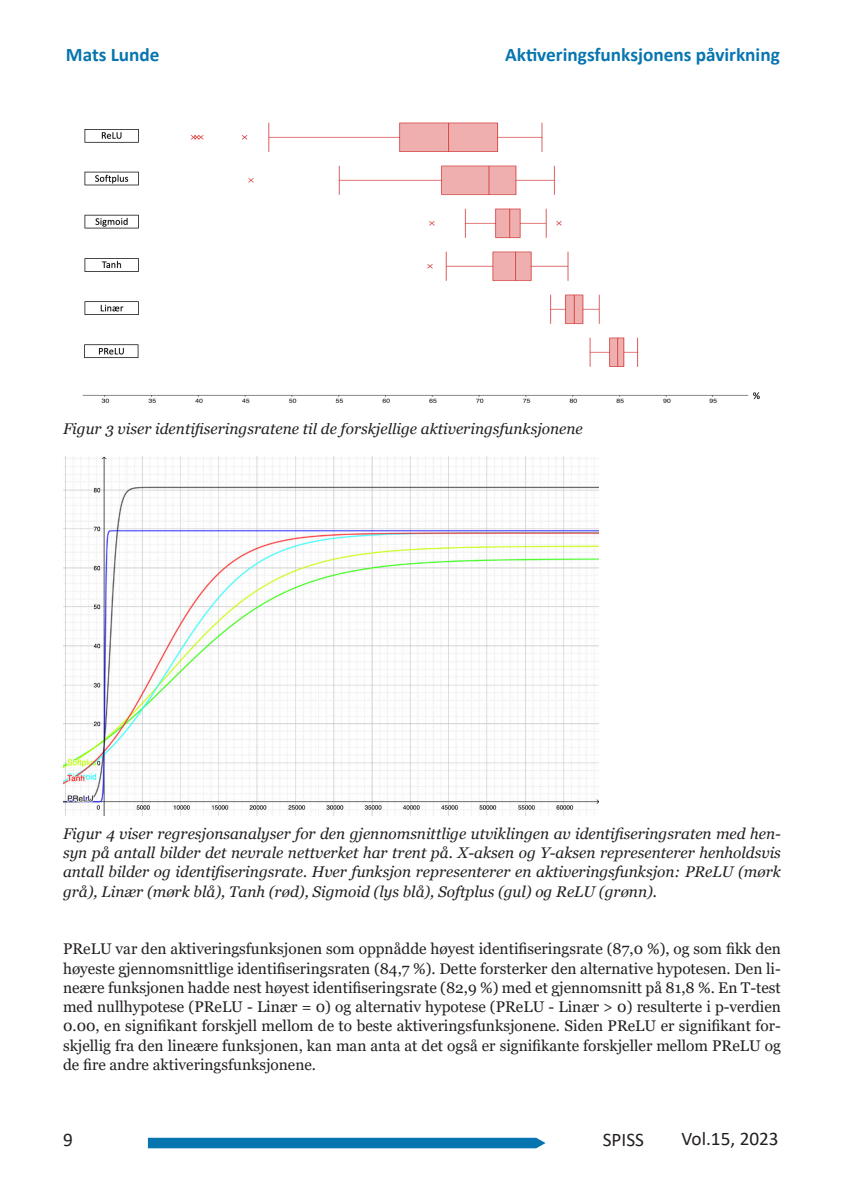
<style>
.page{position:relative;width:844px;height:1191px;background:#fff}
.page>*{position:absolute;margin:0;border:0;box-sizing:border-box;transform-origin:0 0}
.Topptekst{font:700 19.25px "Calibri";color:#0775af}
.t1{font:19.25px "Calibri";color:#231f20}
.Brødtekst_1{font:15.4px/19.2px "Georgia";color:#231f20;text-align:justify}
.Brødtekst_1-2{font:italic 15.4px/19.2px "Georgia";color:#231f20;text-align:justify}
</style>
<div class="page">
<svg style="left:148px;top:1137px;width:397px;height:11px;background:#1a7fb5"></svg>
<img style="left:82px;top:122px;width:678px;height:281px">
<img style="left:63px;top:456px;width:535px;height:359px">
<p class="Topptekst" style="left:66px;top:41px;width:95px">Mats Lunde</p>
<p class="Topptekst" style="left:505px;top:41px;width:276px">Aktiveringsfunksjonens påvirkning</p>
<p class="Brødtekst_1-2" style="left:63px;top:419px;width:521px">Figur 3 viser identifiseringsratene til de forskjellige aktiveringsfunksjonene</p>
<p class="Brødtekst_1-2" style="left:63px;top:824px;width:719px">Figur 4 viser regresjonsanalyser for den gjennomsnittlige utviklingen av identifiseringsraten med hen&shy;syn på antall bilder det nevrale nettverket har trent på. X-aksen og Y-aksen representerer henholdsvis antall bilder og identifiseringsrate. Hver funksjon representerer en aktiveringsfunksjon: PReLU (mørk grå), Linær (mørk blå), Tanh (rød), Sigmoid (lys blå), Softplus (gul) og ReLU (grønn).</p>
<p class="Brødtekst_1" style="left:63px;top:939px;width:719px">PReLU var den aktiveringsfunksjonen som oppnådde høyest identifiseringsrate (87,0 %), og som fikk den høyeste gjennomsnittlige identifiseringsraten (84,7 %). Dette forsterker den alternative hypotesen. Den li&shy;neære funksjonen hadde nest høyest identifiseringsrate (82,9 %) med et gjennomsnitt på 81,8 %. En T-test med nullhypotese (PReLU - Linær = 0) og alternativ hypotese (PReLU - Linær &gt; 0) resulterte i p-verdien 0.00, en signifikant forskjell mellom de to beste aktiveringsfunksjonene. Siden PReLU er signifikant for&shy;skjellig fra den lineære funksjonen, kan man anta at det også er signifikante forskjeller mellom PReLU og de fire andre aktiveringsfunksjonene.</p>
<p class="t1" style="left:63px;top:1126px;width:11px">9</p>
<p class="t1" style="left:602px;top:1126px;width:43px">SPISS</p>
<p class="t1" style="left:681px;top:1125px;width:99px">Vol.15, 2023</p>
</div>
